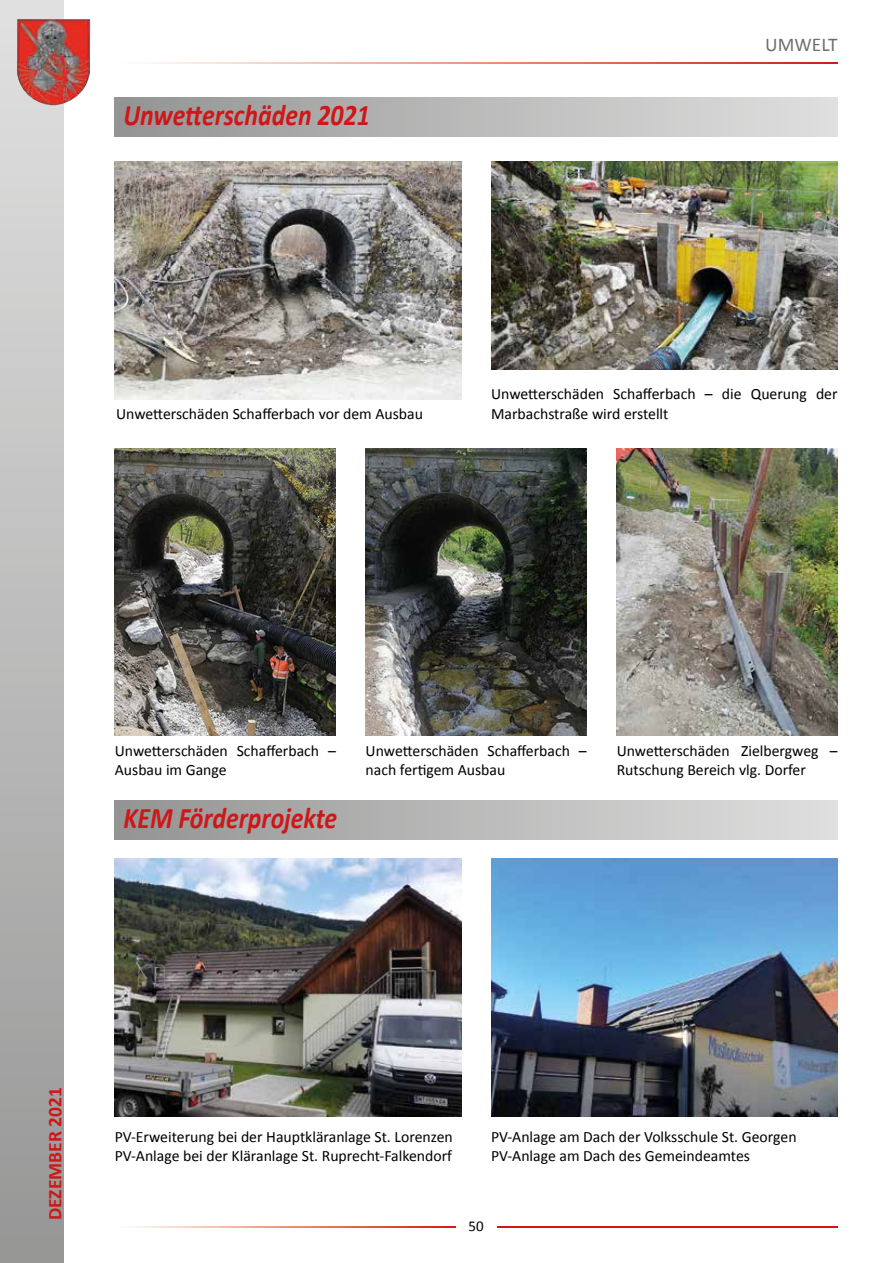
<style>
.page{position:relative;width:893px;height:1263px;background:#fff}
.page>*{position:absolute;margin:0;border:0;box-sizing:border-box;transform-origin:0 0}
.t1{font:italic 700 30px "Calibri";color:#cd1719;scale:.86 1}
.t2{font:700 19.5px "Calibri";color:#cd1719}
.t3{font:19.5px "Calibri";color:#706f6f}
.t4{font:15.75px/19.8px "Calibri";color:#000}
.t5{font:15px "Calibri";color:#000}
</style>
<div class="page">
<div style="left:0;top:0;width:64px;height:1263px;background:linear-gradient(to bottom,#e1e1e1,#979796)"></div>
<img style="left:17px;top:19px;width:73px;height:86px">
<svg style="left:146px;top:62px;width:691px;height:2px"></svg>
<svg style="left:130px;top:1226px;width:325px;height:1px"></svg>
<hr style="left:497px;top:1226px;width:341px;height:1px;background:#cd1719">
<img style="left:115px;top:449px;width:221px;height:287px">
<img style="left:115px;top:161px;width:346px;height:238px">
<img style="left:616px;top:449px;width:221px;height:287px">
<img style="left:366px;top:449px;width:221px;height:287px">
<img style="left:491px;top:161px;width:347px;height:208px">
<div style="left:115px;top:98px;width:723px;height:38px;background:linear-gradient(to right,#949494,#e0e0e0)"></div>
<div style="left:115px;top:801px;width:723px;height:38px;background:linear-gradient(to right,#949494,#e0e0e0)"></div>
<img style="left:115px;top:859px;width:346px;height:257px">
<img style="left:491px;top:859px;width:347px;height:257px">
<h1 class="t1" style="left:123px;top:96px;width:288px">Unwetterschäden 2021</h1>
<p class="t3" style="left:765px;top:33px;width:74px">UMWELT</p>
<p class="t4" style="left:116px;top:403px;width:308px">Unwetterschäden Schafferbach vor dem Ausbau</p>
<p class="t4" style="left:491px;top:383px;width:348px">Unwetterschäden Schafferbach – die Querung der<br>Marbachstraße wird erstellt</p>
<p class="t4" style="left:366px;top:740px;width:223px">Unwetterschäden Schafferbach – nach fertigem Ausbau</p>
<p class="t4" style="left:115px;top:740px;width:223px">Unwetterschäden Schafferbach –<br>Ausbau im Gange</p>
<p class="t4" style="left:617px;top:740px;width:223px">Unwetterschäden Zielbergweg –<br>Rutschung Bereich vlg. Dorfer</p>
<h1 class="t1" style="left:123px;top:799px;width:250px">KEM Förderprojekte</h1>
<p class="t2" style="left:43px;top:1220px;width:134px;rotate:-90deg">DEZEMBER 2021</p>
<p class="t4" style="left:115px;top:1126px;width:339px">PV-Erweiterung bei der Hauptkläranlage St. Lorenzen<br>PV-Anlage bei der Kläranlage St. Ruprecht-Falkendorf</p>
<p class="t4" style="left:491px;top:1126px;width:307px">PV-Anlage am Dach der Volksschule St. Georgen<br>PV-Anlage am Dach des Gemeindeamtes</p>
<p class="t5" style="left:469px;top:1216px;width:17px">50</p>
</div>
